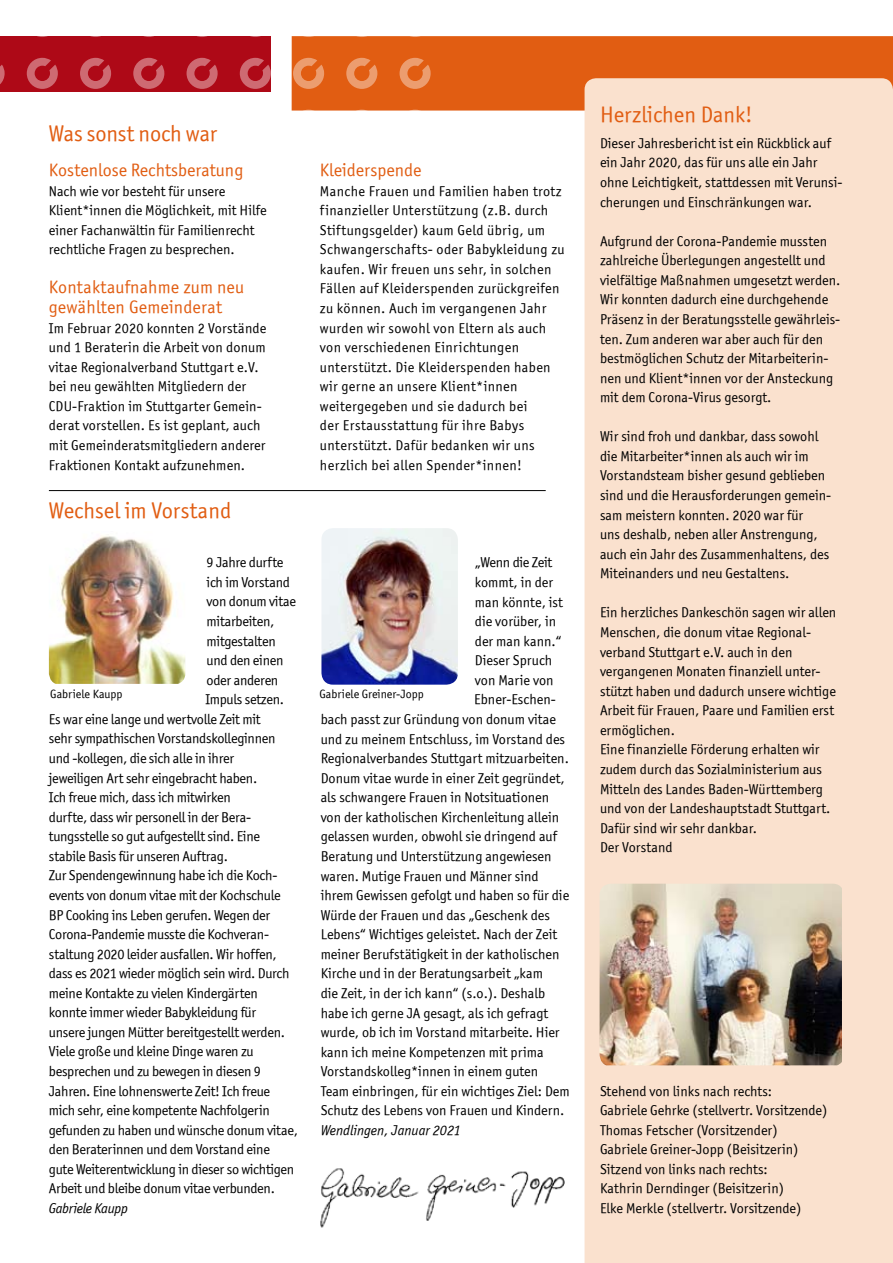
<style>
.page{position:relative;width:893px;height:1263px;background:#fff}
.page>*{position:absolute;margin:0;border:0;box-sizing:border-box;transform-origin:0 0}
.t1{font:22.5px "Officina Sans ITCTT Book";color:#e15d12}
.t2{font:18px/19.5px "Officina Sans ITCTT Book";letter-spacing:.01em;color:#e15d12}
.t3{font:14.25px/19.5px "Officina Sans ITCTT Book";color:#000}
.t4{font:14.25px "Officina Sans ITCTT Book";letter-spacing:-.02em;color:#000}
.t5{font:14.25px/19.5px "Officina Sans ITCTT Book";letter-spacing:.025em;color:#000}
.t6{font:italic 14.25px "Officina Sans ITCTT Book";color:#000}
.t7{font:italic 14.25px "Officina Sans ITCTT Book";letter-spacing:-.02em;color:#000}
.t8{font:12px "Officina Sans ITCTT Book";color:#000}
</style>
<div class="page">
<div style="left:0;top:36px;width:270px;height:55px;background:#ae0917"></div>
<div style="left:585px;top:141px;width:308px;height:1122px;background:#fae1ce"></div>
<svg style="left:250px;top:36px;width:21px;height:1px"></svg>
<svg style="left:0;top:65px;width:5px;height:19px"></svg>
<svg style="left:27px;top:58px;width:31px;height:31px"></svg>
<svg style="left:80px;top:58px;width:31px;height:31px"></svg>
<svg style="left:133px;top:58px;width:31px;height:31px"></svg>
<svg style="left:187px;top:58px;width:31px;height:31px"></svg>
<svg style="left:240px;top:58px;width:31px;height:31px"></svg>
<svg style="left:292px;top:36px;width:601px;height:105px;background:#ed9e6f"></svg>
<hr style="left:49px;top:490px;width:497px;height:1px;background:#000">
<img style="left:320px;top:1168px;width:245px;height:60px">
<img style="left:600px;top:884px;width:242px;height:181px">
<img style="left:321px;top:528px;width:137px;height:157px">
<img style="left:49px;top:535px;width:136px;height:149px">
<h1 class="t1" style="left:49px;top:120px;width:170px">Was sonst noch war</h1>
<p class="t2" style="left:49px;top:160px;width:196px">Kostenlose Rechtsberatung</p>
<p class="t3" style="left:49px;top:181px;width:219px">Nach wie vor besteht für unsere Klient*innen die Möglichkeit, mit Hilfe einer Fachanwältin für Familienrecht rechtliche Fragen zu besprechen.</p>
<p class="t2" style="left:49px;top:277px;width:197px">Kontaktaufnahme zum neu gewählten Gemeinderat</p>
<p class="t3" style="left:49px;top:318px;width:219px">Im Februar 2020 konnten 2 Vorstände und 1 Beraterin die Arbeit von donum vitae Regionalverband Stuttgart e.V. bei neu gewählten Mitgliedern der CDU-Fraktion im Stuttgarter Gemein&shy;derat vorstellen. Es ist geplant, auch mit Gemeinderatsmitgliedern anderer Fraktionen Kontakt aufzunehmen.</p>
<p class="t2" style="left:320px;top:160px;width:103px">Kleiderspende</p>
<p class="t5" style="left:320px;top:181px;width:246px">Manche Frauen und Familien haben trotz finanzieller Unterstützung (z.B. durch Stiftungsgelder) kaum Geld übrig, um Schwangerschafts- oder Babykleidung zu kaufen. Wir freuen uns sehr, in solchen Fällen auf Kleiderspenden zurückgreifen zu können. Auch im vergangenen Jahr wurden wir sowohl von Eltern als auch von verschiedenen Einrichtungen unterstützt. Die Kleiderspenden haben wir gerne an unsere Klient*innen weitergegeben und sie dadurch bei<br>der Erstausstattung für ihre Babys unterstützt. Dafür bedanken wir uns herzlich bei allen Spender*innen!</p>
<h1 class="t1" style="left:49px;top:497px;width:184px">Wechsel im Vorstand</h1>
<p class="t4" style="left:207px;top:554px;width:78px">9 Jahre durfte</p>
<p class="t4" style="left:207px;top:574px;width:85px">ich im Vorstand</p>
<p class="t4" style="left:207px;top:593px;width:91px">von donum vitae</p>
<p class="t4" style="left:207px;top:613px;width:69px">mitarbeiten,</p>
<p class="t4" style="left:207px;top:632px;width:71px">mitgestalten</p>
<p class="t4" style="left:207px;top:652px;width:78px">und den einen</p>
<p class="t4" style="left:207px;top:672px;width:73px">oder anderen</p>
<p class="t4" style="left:205px;top:691px;width:80px">Impuls setzen.</p>
<p class="t4" style="left:49px;top:711px;width:213px">Es war eine lange und wertvolle Zeit mit</p>
<p class="t4" style="left:49px;top:730px;width:228px">sehr sympathischen Vorstandskolleginnen</p>
<p class="t4" style="left:49px;top:750px;width:187px">und -kollegen, die sich alle in ihrer</p>
<p class="t4" style="left:49px;top:769px;width:210px">jeweiligen Art sehr eingebracht haben.</p>
<p class="t4" style="left:49px;top:789px;width:183px">Ich freue mich, dass ich mitwirken</p>
<p class="t4" style="left:49px;top:808px;width:204px">durfte, dass wir personell in der Bera-</p>
<p class="t4" style="left:49px;top:828px;width:213px">tungsstelle so gut aufgestellt sind. Eine</p>
<p class="t4" style="left:49px;top:848px;width:181px">stabile Basis für unseren Auftrag.</p>
<p class="t4" style="left:49px;top:867px;width:229px">Zur Spendengewinnung habe ich die Koch-</p>
<p class="t4" style="left:49px;top:887px;width:233px">events von donum vitae mit der Kochschule</p>
<p class="t4" style="left:49px;top:906px;width:223px">BP Cooking ins Leben gerufen. Wegen der</p>
<p class="t4" style="left:49px;top:926px;width:222px">Corona-Pandemie musste die Kochveran-</p>
<p class="t4" style="left:49px;top:945px;width:229px">staltung 2020 leider ausfallen. Wir hoffen,</p>
<p class="t4" style="left:49px;top:965px;width:242px">dass es 2021 wieder möglich sein wird. Durch</p>
<p class="t4" style="left:49px;top:985px;width:211px">meine Kontakte zu vielen Kindergärten</p>
<p class="t4" style="left:49px;top:1004px;width:209px">konnte immer wieder Babykleidung für</p>
<p class="t4" style="left:49px;top:1024px;width:238px">unsere jungen Mütter bereitgestellt werden.</p>
<p class="t4" style="left:49px;top:1043px;width:206px">Viele große und kleine Dinge waren zu</p>
<p class="t4" style="left:49px;top:1063px;width:214px">besprechen und zu bewegen in diesen 9</p>
<p class="t4" style="left:49px;top:1082px;width:223px">Jahren. Eine lohnenswerte Zeit! Ich freue</p>
<p class="t4" style="left:49px;top:1102px;width:222px">mich sehr, eine kompetente Nachfolgerin</p>
<p class="t4" style="left:49px;top:1122px;width:251px">gefunden zu haben und wünsche donum vitae,</p>
<p class="t4" style="left:49px;top:1141px;width:223px">den Beraterinnen und dem Vorstand eine</p>
<p class="t4" style="left:49px;top:1161px;width:247px">gute Weiterentwicklung in dieser so wichtigen</p>
<p class="t4" style="left:49px;top:1180px;width:228px">Arbeit und bleibe donum vitae verbunden.</p>
<p class="t7" style="left:49px;top:1200px;width:81px">Gabriele Kaupp</p>
<p class="t4" style="left:475px;top:554px;width:79px">„Wenn die Zeit</p>
<p class="t3" style="left:475px;top:572px;width:80px">kommt, in der</p>
<p class="t3" style="left:475px;top:592px;width:90px">man könnte, ist</p>
<p class="t3" style="left:475px;top:611px;width:83px">die vorüber, in</p>
<p class="t3" style="left:475px;top:631px;width:88px">der man kann.“</p>
<p class="t3" style="left:475px;top:651px;width:79px">Dieser Spruch</p>
<p class="t3" style="left:475px;top:670px;width:80px">von Marie von</p>
<p class="t3" style="left:474px;top:690px;width:83px">Ebner-Eschen-</p>
<p class="t3" style="left:321px;top:709px;width:237px">bach passt zur Gründung von donum vitae</p>
<p class="t3" style="left:321px;top:729px;width:246px">und zu meinem Entschluss, im Vorstand des</p>
<p class="t3" style="left:321px;top:748px;width:250px">Regionalverbandes Stuttgart mitzuarbeiten.</p>
<p class="t3" style="left:321px;top:768px;width:246px">Donum vitae wurde in einer Zeit gegründet,</p>
<p class="t3" style="left:321px;top:788px;width:230px">als schwangere Frauen in Notsituationen</p>
<p class="t3" style="left:321px;top:807px;width:240px">von der katholischen Kirchenleitung allein</p>
<p class="t3" style="left:321px;top:827px;width:238px">gelassen wurden, obwohl sie dringend auf</p>
<p class="t3" style="left:321px;top:846px;width:232px">Beratung und Unterstützung angewiesen</p>
<p class="t3" style="left:321px;top:866px;width:219px">waren. Mutige Frauen und Männer sind</p>
<p class="t3" style="left:321px;top:885px;width:250px">ihrem Gewissen gefolgt und haben so für die</p>
<p class="t3" style="left:321px;top:905px;width:231px">Würde der Frauen und das „Geschenk des</p>
<p class="t3" style="left:321px;top:925px;width:238px">Lebens“ Wichtiges geleistet. Nach der Zeit</p>
<p class="t3" style="left:321px;top:944px;width:240px">meiner Berufstätigkeit in der katholischen</p>
<p class="t3" style="left:321px;top:964px;width:224px">Kirche und in der Beratungsarbeit „kam</p>
<p class="t3" style="left:321px;top:983px;width:226px">die Zeit, in der ich kann“ (s.o.). Deshalb</p>
<p class="t3" style="left:321px;top:1003px;width:229px">habe ich gerne JA gesagt, als ich gefragt</p>
<p class="t3" style="left:321px;top:1022px;width:241px">wurde, ob ich im Vorstand mitarbeite. Hier</p>
<p class="t3" style="left:321px;top:1042px;width:225px">kann ich meine Kompetenzen mit prima</p>
<p class="t3" style="left:321px;top:1061px;width:219px">Vorstandskolleg*innen in einem guten</p>
<p class="t3" style="left:321px;top:1081px;width:251px">Team einbringen, für ein wichtiges Ziel: Dem</p>
<p class="t3" style="left:321px;top:1101px;width:245px">Schutz des Lebens von Frauen und Kindern.</p>
<p class="t6" style="left:321px;top:1122px;width:142px">Wendlingen, Januar 2021</p>
<p class="t8" style="left:50px;top:686px;width:74px">Gabriele Kaupp</p>
<p class="t8" style="left:319px;top:686px;width:106px">Gabriele Greiner-Jopp</p>
<h1 class="t1" style="left:600px;top:101px;width:154px">Herzlichen Dank!</h1>
<p class="t3" style="left:600px;top:133px;width:244px">Dieser Jahresbericht ist ein Rückblick auf ein Jahr 2020, das für uns alle ein Jahr ohne Leichtigkeit, stattdessen mit Verunsi&shy;cherungen und Einschränkungen war.</p>
<p class="t3" style="left:600px;top:231px;width:242px">Aufgrund der Corona-Pandemie mussten zahlreiche Überlegungen angestellt und vielfältige Maßnahmen umgesetzt werden.<br>Wir konnten dadurch eine durchgehende Präsenz in der Beratungsstelle gewährleis&shy;ten. Zum anderen war aber auch für den bestmöglichen Schutz der Mitarbeiterin&shy;nen und Klient*innen vor der Ansteckung mit dem Corona-Virus gesorgt.</p>
<p class="t3" style="left:600px;top:427px;width:233px">Wir sind froh und dankbar, dass sowohl die Mitarbeiter*innen als auch wir im Vorstandsteam bisher gesund geblieben sind und die Herausforderungen gemein&shy;sam meistern konnten. 2020 war für<br>uns deshalb, neben aller Anstrengung, auch ein Jahr des Zusammenhaltens, des Miteinanders und neu Gestaltens.</p>
<p class="t3" style="left:600px;top:603px;width:238px">Ein herzliches Dankeschön sagen wir allen Menschen, die donum vitae Regional&shy;verband Stuttgart e.V. auch in den vergangenen Monaten finanziell unter&shy;stützt haben und dadurch unsere wichtige Arbeit für Frauen, Paare und Familien erst ermöglichen.<br>Eine finanzielle Förderung erhalten wir zudem durch das Sozialministerium aus Mitteln des Landes Baden-Württemberg und von der Landeshauptstadt Stuttgart.<br>Dafür sind wir sehr dankbar.<br>Der Vorstand</p>
<p class="t3" style="left:600px;top:1081px;width:229px">Stehend von links nach rechts:<br>Gabriele Gehrke (stellvertr. Vorsitzende)<br>Thomas Fetscher (Vorsitzender)<br>Gabriele Greiner-Jopp (Beisitzerin)<br>Sitzend von links nach rechts:<br>Kathrin Derndinger (Beisitzerin)<br>Elke Merkle (stellvertr. Vorsitzende)</p>
</div>
